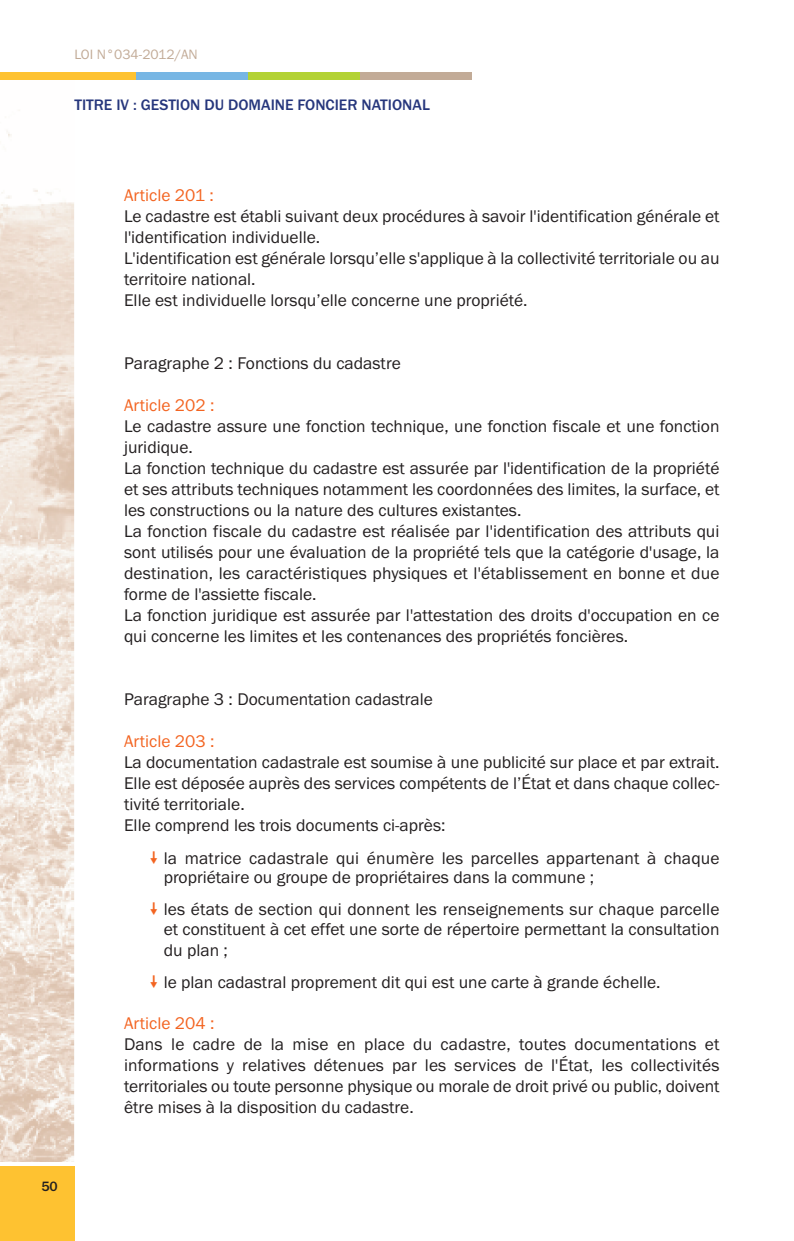
<style>
.page{position:relative;width:794px;height:1241px;background:#fff}
.page>*{position:absolute;margin:0;border:0;box-sizing:border-box;transform-origin:0 0}
.t1{font:17.5px/21px "Franklin Gothic";color:#231f20}
.t2{font:17.5px "Franklin Gothic";color:#f36421}
.t3{font:500 15.75px "Franklin Gothic";color:#26367c}
.t4{font:14px "Franklin Gothic";color:#c2ab97}
.t5{font:500 14px "Franklin Gothic";color:#231f20}
</style>
<div class="page">
<img style="left:0;top:79px;width:74px;height:1082px">
<div style="left:0;top:1166px;width:74px;height:74px;background:#fec231"></div>
<div style="left:0;top:72px;width:136px;height:7px;background:#fec231"></div>
<div style="left:136px;top:72px;width:112px;height:7px;background:#77b6e4"></div>
<div style="left:248px;top:72px;width:112px;height:7px;background:#b3d234"></div>
<div style="left:360px;top:72px;width:111px;height:7px;background:#c2ab97"></div>
<p class="t4" style="left:74px;top:46px;width:125px">LOI N°034-2012/AN</p>
<p class="t3" style="left:74px;top:96px;width:357px">TITRE IV : GESTION DU DOMAINE FONCIER NATIONAL</p>
<p class="t5" style="left:41px;top:1177px;width:18px">50</p>
<p class="t2" style="left:124px;top:184px;width:91px">Article 201 :</p>
<p class="t1" style="left:124px;top:205px;width:597px">Le cadastre est établi suivant deux procédures à savoir l'identification générale et l'identification individuelle.<br>L'identification est générale lorsqu’elle s'applique à la collectivité territoriale ou au territoire national.<br>Elle est individuelle lorsqu’elle concerne une propriété.</p>
<p class="t1" style="left:124px;top:352px;width:278px">Paragraphe 2 : Fonctions du cadastre</p>
<p class="t2" style="left:124px;top:394px;width:92px">Article 202 :</p>
<p class="t1" style="left:124px;top:415px;width:597px">Le cadastre assure une fonction technique, une fonction fiscale et une fonction juridique.<br>La fonction technique du cadastre est assurée par l'identification de la propriété et ses attributs techniques notamment les coordonnées des limites, la surface, et les constructions ou la nature des cultures existantes.<br>La fonction fiscale du cadastre est réalisée par l'identification des attributs qui sont utilisés pour une évaluation de la propriété tels que la catégorie d'usage, la destination, les caractéristiques physiques et l'établissement en bonne et due forme de l'assiette fiscale.<br>La fonction juridique est assurée par l'attestation des droits d'occupation en ce qui concerne les limites et les contenances des propriétés foncières.</p>
<p class="t1" style="left:124px;top:688px;width:310px">Paragraphe 3 : Documentation cadastrale</p>
<p class="t2" style="left:124px;top:730px;width:92px">Article 203 :</p>
<p class="t1" style="left:124px;top:751px;width:597px">La documentation cadastrale est soumise à une publicité sur place et par extrait.<br>Elle est déposée auprès des services compétents de l’État et dans chaque collec&shy;tivité territoriale.<br>Elle comprend les trois documents ci-après:</p>
<p class="t1" style="left:164px;top:847px;width:557px;line-height:19.8px">la matrice cadastrale qui énumère les parcelles appartenant à chaque propriétaire ou groupe de propriétaires dans la commune ;</p>
<p class="t1" style="left:164px;top:899px;width:557px;line-height:20.3px;text-align:justify">les états de section qui donnent les renseignements sur chaque parcelle et constituent à cet effet une sorte de répertoire permettant la consultation du plan ;</p>
<p class="t1" style="left:164px;top:971px;width:498px">le plan cadastral proprement dit qui est une carte à grande échelle.</p>
<p class="t2" style="left:124px;top:1012px;width:92px">Article 204 :</p>
<p class="t1" style="left:124px;top:1033px;width:597px;text-align:justify">Dans le cadre de la mise en place du cadastre, toutes documentations et informations y relatives détenues par les services de l'État, les collectivités territoriales ou toute personne physique ou morale de droit privé ou public, doivent être mises à la disposition du cadastre.</p>
</div>
